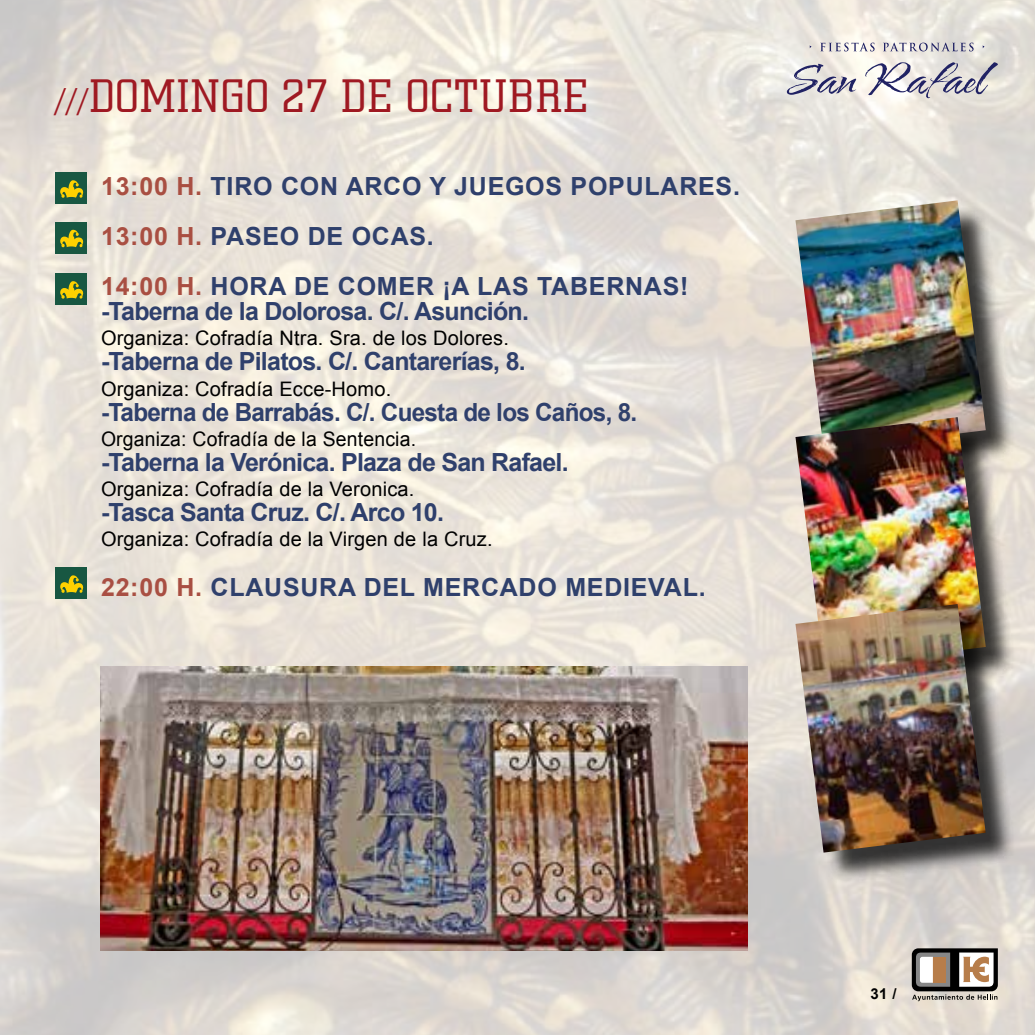
<style>
.page{position:relative;width:1035px;height:1035px;background:#fff}
.page>*{position:absolute;margin:0;border:0;box-sizing:border-box;transform-origin:0 0}
.t1{font:300 47.5px "Square Slabserif 711 BT";letter-spacing:.03em;color:#9f1922}
.t2{font:700 25px "Arial";letter-spacing:-.03em;color:#2f406c}
.t3{font:700 25px/50px "Arial";letter-spacing:.03em;color:#2f406c}
.t4{font:20px "Arial";letter-spacing:.01em;color:#000}
.t5{font:700 15px "Arial";color:#000}
.s1{font-size:34.75px}
.s2{color:#a94f42}
</style>
<div class="page">
<img style="left:0;top:0;width:1035px;height:1035px">
<svg style="left:912px;top:948px;width:86px;height:53px"></svg>
<svg style="left:809px;top:43px;width:175px;height:8px"></svg>
<svg style="left:787px;top:62px;width:211px;height:36px;background:#c7c5cb"></svg>
<div style="left:800px;top:205px;width:216px;height:275px;background:#000;opacity:.75"></div>
<img style="left:795px;top:200px;width:190px;height:217px">
<div style="left:800px;top:422px;width:216px;height:275px;background:#000;opacity:.75"></div>
<img style="left:795px;top:417px;width:190px;height:187px">
<div style="left:800px;top:608px;width:216px;height:275px;background:#000;opacity:.75"></div>
<img style="left:795px;top:604px;width:190px;height:248px">
<img style="left:100px;top:667px;width:647px;height:284px">
<div style="left:56px;top:568px;width:31px;height:31px;background:#185742"></div>
<svg style="left:60px;top:575px;width:24px;height:18px"></svg>
<div style="left:56px;top:274px;width:31px;height:31px;background:#185742"></div>
<svg style="left:60px;top:281px;width:24px;height:18px"></svg>
<div style="left:56px;top:173px;width:31px;height:31px;background:#185742"></div>
<svg style="left:60px;top:180px;width:24px;height:18px"></svg>
<div style="left:56px;top:222px;width:31px;height:31px;background:#185742"></div>
<svg style="left:60px;top:230px;width:24px;height:17px"></svg>
<h1 class="t1" style="left:56px;top:66px;width:534px"><span class="s1">///</span>DOMINGO 27 DE OCTUBRE</h1>
<p class="t3" style="left:101px;top:162px;width:640px"><span class="s2">13:00 H.</span> TIRO CON ARCO Y JUEGOS POPULARES.<br><span class="s2">13:00 H.</span> PASEO DE OCAS.<br><span class="s2">14:00 H.</span> HORA DE COMER ¡A LAS TABERNAS!</p>
<p class="t2" style="left:101px;top:295px;width:429px">-Taberna de la Dolorosa. C/. Asunción.</p>
<p class="t4" style="left:101px;top:325px;width:409px">Organiza: Cofradía Ntra. Sra. de los Dolores.</p>
<p class="t2" style="left:101px;top:345px;width:426px">-Taberna de Pilatos. C/. Cantarerías, 8.</p>
<p class="t4" style="left:101px;top:375px;width:292px">Organiza: Cofradía Ecce-Homo.</p>
<p class="t2" style="left:101px;top:395px;width:538px">-Taberna de Barrabás. C/. Cuesta de los Caños, 8.</p>
<p class="t4" style="left:101px;top:425px;width:316px">Organiza: Cofradía de la Sentencia.</p>
<p class="t2" style="left:101px;top:445px;width:469px">-Taberna la Verónica. Plaza de San Rafael.</p>
<p class="t4" style="left:101px;top:475px;width:315px">Organiza: Cofradía de la Veronica.</p>
<p class="t2" style="left:101px;top:495px;width:344px">-Tasca Santa Cruz. C/. Arco 10.</p>
<p class="t4" style="left:101px;top:525px;width:393px">Organiza: Cofradía de la Virgen de la Cruz.</p>
<p class="t3" style="left:101px;top:562px;width:606px"><span class="s2">22:00 H.</span> CLAUSURA DEL MERCADO MEDIEVAL.</p>
<p class="t5" style="left:870px;top:984px;width:28px">31 /</p>
</div>
